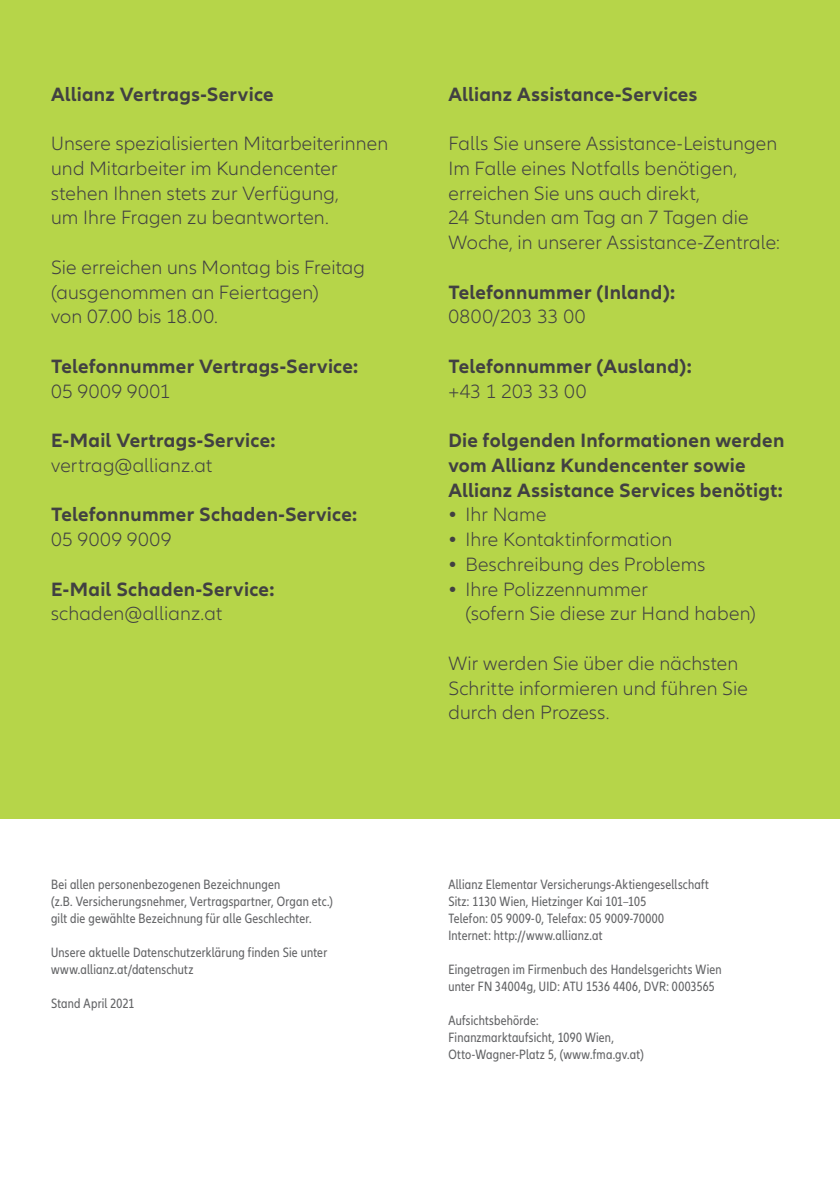
<style>
.page{position:relative;width:840px;height:1191px;background:#fff}
.page>*{position:absolute;margin:0;border:0;box-sizing:border-box;transform-origin:0 0}
.t1{font:300 20px/24.8px "Allianz Neo";letter-spacing:.01em;color:#414042}
.t2{font:700 20px/24.8px "Allianz Neo";letter-spacing:.015em;color:#414042}
.t3{font:condensed 14px/17px "Allianz Neo";letter-spacing:.015em;color:#636466}
.s1{font-weight:700}
</style>
<div class="page">
<div style="left:0;top:0;width:839px;height:818px;background:#b6d549"></div>
<p class="t2" style="left:51px;top:82px;width:224px">Allianz Vertrags-Service</p>
<p class="t1" style="left:51px;top:132px;width:338px">Unsere spezialisierten Mitarbeiterinnen und Mitarbeiter im Kundencenter stehen Ihnen stets zur Verfügung,<br>um Ihre Fragen zu beantworten.</p>
<p class="t1" style="left:51px;top:255px;width:315px">Sie erreichen uns Montag bis Freitag (ausgenommen an Feiertagen)<br>von 07.00 bis 18.00.</p>
<p class="t2" style="left:51px;top:354px;width:308px">Telefonnummer Vertrags-Service:</p>
<p class="t1" style="left:51px;top:379px;width:121px">05 9009 9001</p>
<p class="t2" style="left:51px;top:428px;width:226px">E-Mail Vertrags-Service:</p>
<p class="t1" style="left:51px;top:453px;width:163px">vertrag@allianz.at</p>
<p class="t2" style="left:51px;top:502px;width:307px">Telefonnummer Schaden-Service:</p>
<p class="t1" style="left:51px;top:527px;width:122px">05 9009 9009</p>
<p class="t2" style="left:51px;top:577px;width:225px">E-Mail Schaden-Service:</p>
<p class="t1" style="left:51px;top:602px;width:173px">schaden@allianz.at</p>
<p class="t2" style="left:448px;top:82px;width:250px">Allianz Assistance-Services</p>
<p class="t1" style="left:448px;top:132px;width:333px">Falls Sie unsere Assistance-Leistungen Im Falle eines Notfalls benötigen, erreichen Sie uns auch direkt,<br>24 Stunden am Tag an 7 Tagen die Woche, in unserer Assistance-Zentrale:</p>
<p class="t2" style="left:448px;top:280px;width:228px">Telefonnummer (Inland):</p>
<p class="t1" style="left:448px;top:305px;width:139px">0800/203 33 00</p>
<p class="t2" style="left:448px;top:354px;width:245px">Telefonnummer (Ausland):</p>
<p class="t1" style="left:448px;top:379px;width:139px">+43 1 203 33 00</p>
<p class="t2" style="left:448px;top:428px;width:337px">Die folgenden Informationen werden vom Allianz Kundencenter sowie<br>Allianz Assistance Services benötigt:</p>
<p class="t1" style="left:448px;top:503px;width:100px"><span class="s1">•</span> Ihr Name</p>
<p class="t1" style="left:448px;top:527px;width:225px"><span class="s1">•</span> Ihre Kontaktinformation</p>
<p class="t1" style="left:448px;top:552px;width:258px"><span class="s1">•</span> Beschreibung des Problems</p>
<p class="t1" style="left:465px;top:577px;width:292px;text-indent:-17px"><span class="s1">•</span> Ihre Polizzennummer<br>(sofern Sie diese zur Hand haben)</p>
<p class="t1" style="left:448px;top:651px;width:301px">Wir werden Sie über die nächsten<br>Schritte informieren und führen Sie durch den Prozess.</p>
<p class="t3" style="left:51px;top:876px;width:283px">Bei allen personenbezogenen Bezeichnungen<br>(z.B. Versicherungsnehmer, Vertragspartner, Organ etc.) gilt die gewählte Bezeichnung für alle Geschlechter.</p>
<p class="t3" style="left:51px;top:944px;width:277px">Unsere aktuelle Datenschutzerklärung finden Sie unter www.allianz.at/datenschutz</p>
<p class="t3" style="left:51px;top:995px;width:85px">Stand April 2021</p>
<p class="t3" style="left:448px;top:876px;width:262px">Allianz Elementar Versicherungs-Aktiengesellschaft Sitz: 1130 Wien, Hietzinger Kai 101–105<br>Telefon: 05 9009-0, Telefax: 05 9009-70000<br>Internet: http://www.allianz.at</p>
<p class="t3" style="left:448px;top:961px;width:274px">Eingetragen im Firmenbuch des Handelsgerichts Wien unter FN 34004g, UID: ATU 1536 4406, DVR: 0003565</p>
<p class="t3" style="left:448px;top:1012px;width:197px">Aufsichtsbehörde:<br>Finanzmarktaufsicht, 1090 Wien,<br>Otto-Wagner-Platz 5, (www.fma.gv.at)</p>
</div>
